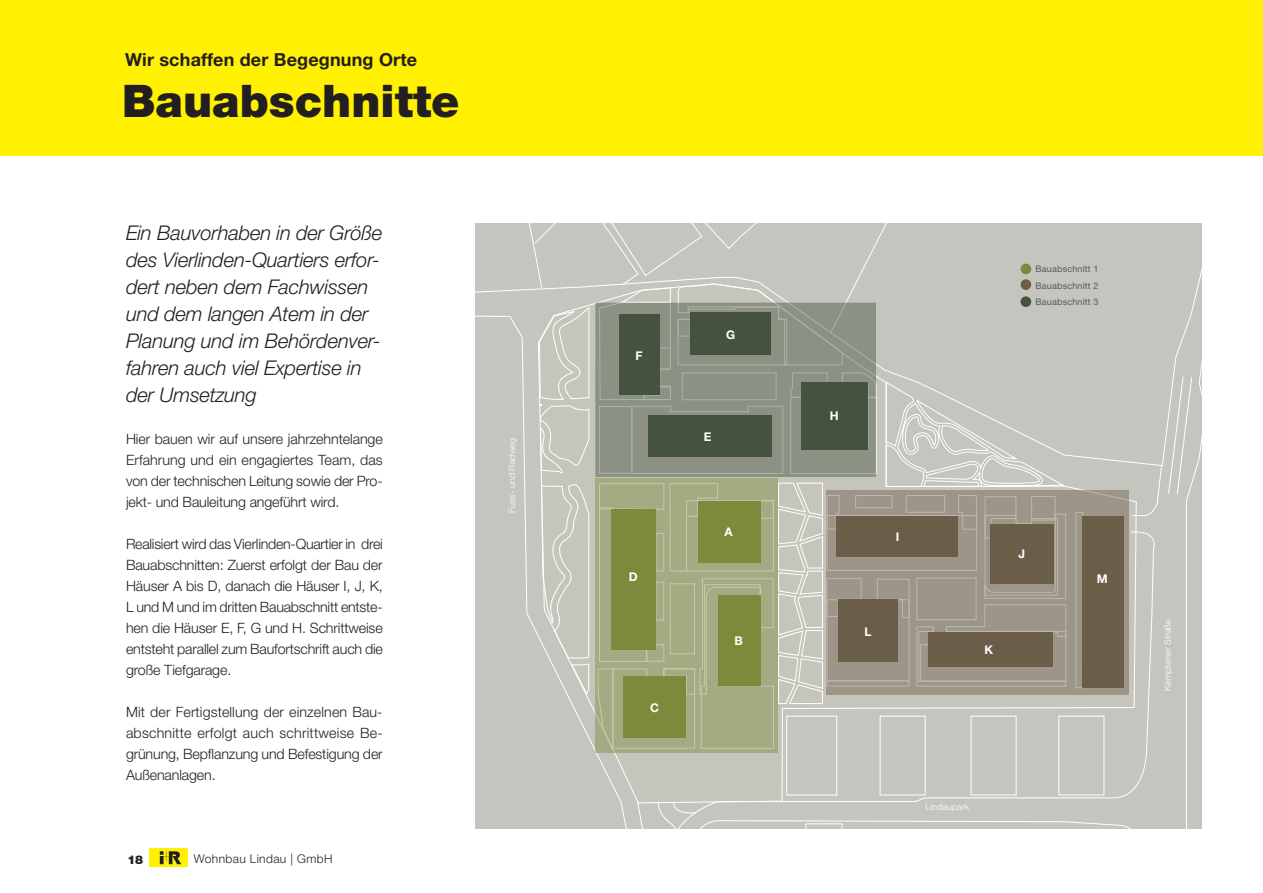
<style>
.page{position:relative;width:1263px;height:893px;background:#fff}
.page>*{position:absolute;margin:0;border:0;box-sizing:border-box;transform-origin:0 0}
.t1{font:900 45px "Helvetica Neue LT Std";color:#231f20}
.t2{font:italic 300 20.25px/27px "Helvetica Neue LT Std";letter-spacing:-.01em;color:#231f20}
.t3{font:700 18px "Helvetica Neue LT Std";letter-spacing:.01em;color:#231f20}
.t4{font:300 14.25px/21px "Helvetica Neue LT Std";letter-spacing:-.01em;color:#231f20;text-align:justify}
.t5{font:300 12px "Helvetica Neue LT Std";letter-spacing:.03em;color:#231f20}
.t6{font:700 12px "Helvetica Neue LT Std";color:#fff}
.t7{font:900 12px "Helvetica Neue LT Std";color:#231f20}
.t8{font:300 9px "Helvetica Neue LT Std";letter-spacing:.01em;color:#fff}
.t9{font:9px/16.5px "Helvetica Neue LT Std";letter-spacing:.02em;color:#57585a;text-align:justify}
</style>
<div class="page">
<div style="left:0;top:0;width:1263px;height:156px;background:#fff101"></div>
<div style="left:150px;top:848px;width:38px;height:19px;background:#fff101"></div>
<svg style="left:160px;top:851px;width:21px;height:13px"></svg>
<div style="left:475px;top:223px;width:726px;height:606px;background:#c4c5bf"></div>
<svg style="left:1186px;top:223px;width:16px;height:606px"></svg>
<svg style="left:1131px;top:465px;width:31px;height:51px"></svg>
<svg style="left:766px;top:531px;width:389px;height:270px"></svg>
<svg style="left:637px;top:801px;width:495px;height:28px"></svg>
<svg style="left:1168px;top:376px;width:24px;height:119px"></svg>
<svg style="left:525px;top:223px;width:541px;height:531px"></svg>
<div style="left:1020px;top:264px;width:11px;height:10px;background:#7c8a3c;border-radius:50%"></div>
<div style="left:1020px;top:279px;width:11px;height:11px;background:#6b5e48;border-radius:50%"></div>
<div style="left:1020px;top:296px;width:11px;height:11px;background:#44523e;border-radius:50%"></div>
<svg style="left:826px;top:490px;width:303px;height:204px;background:#9e988a"></svg>
<svg style="left:595px;top:478px;width:183px;height:275px;background:#a6ac84"></svg>
<svg style="left:595px;top:303px;width:281px;height:174px;background:#8c9385"></svg>
<div style="left:1082px;top:516px;width:41px;height:105px;background:#6b5e48"></div>
<div style="left:612px;top:509px;width:44px;height:140px;background:#7c8a3c"></div>
<div style="left:690px;top:313px;width:81px;height:42px;background:#44523e"></div>
<div style="left:801px;top:382px;width:67px;height:68px;background:#44523e"></div>
<div style="left:836px;top:516px;width:122px;height:40px;background:#6b5e48"></div>
<div style="left:990px;top:524px;width:63px;height:60px;background:#6b5e48"></div>
<div style="left:928px;top:632px;width:124px;height:34px;background:#6b5e48"></div>
<div style="left:838px;top:599px;width:60px;height:63px;background:#6b5e48"></div>
<div style="left:718px;top:595px;width:42px;height:91px;background:#7c8a3c"></div>
<div style="left:698px;top:501px;width:62px;height:62px;background:#7c8a3c"></div>
<div style="left:624px;top:676px;width:62px;height:62px;background:#7c8a3c"></div>
<div style="left:648px;top:415px;width:123px;height:42px;background:#44523e"></div>
<div style="left:619px;top:314px;width:41px;height:81px;background:#44523e"></div>
<div style="left:1082px;top:619px;width:41px;height:68px;background:#6b5e48"></div>
<p class="t3" style="left:125px;top:48px;width:294px">Wir schaffen der Begegnung Orte</p>
<h1 class="t1" style="left:122px;top:74px;width:339px">Bauabschnitte</h1>
<h2 class="t2" style="left:126px;top:219px;width:258px">Ein Bauvorhaben in der Größe des Vierlinden-Quartiers erfor&shy;dert neben dem Fachwissen und dem langen Atem in der<br>Planung und im Behördenver&shy;fahren auch viel Expertise in der Umsetzung</h2>
<p class="t4" style="left:126px;top:428px;width:258px">Hier bauen wir auf unsere jahrzehntelange Erfahrung und ein engagiertes Team, das von der technischen Leitung sowie der Pro&shy;jekt- und Bauleitung angeführt wird.</p>
<p class="t4" style="left:126px;top:533px;width:258px">Realisiert wird das Vierlinden-Quartier in drei Bauabschnitten: Zuerst erfolgt der Bau der Häuser A bis D, danach die Häuser I, J, K, L und M und im dritten Bauabschnitt entste&shy;hen die Häuser E, F, G und H. Schrittweise entsteht parallel zum Baufortschrift auch die große Tiefgarage.</p>
<p class="t4" style="left:126px;top:701px;width:258px">Mit der Fertigstellung der einzelnen Bau&shy;abschnitte erfolgt auch schrittweise Be&shy;grünung, Bepflanzung und Befestigung der Außenanlagen.</p>
<p class="t7" style="left:128px;top:852px;width:17px">18</p>
<p class="t5" style="left:194px;top:852px;width:140px">Wohnbau Lindau | GmbH</p>
<p class="t8" style="left:506px;top:513px;width:77px;rotate:-90deg">Fuss- und Radweg</p>
<p class="t6" style="left:636px;top:348px;width:9px">F</p>
<p class="t6" style="left:629px;top:569px;width:10px">D</p>
<p class="t6" style="left:650px;top:700px;width:10px">C</p>
<p class="t6" style="left:726px;top:327px;width:11px">G</p>
<p class="t6" style="left:704px;top:430px;width:9px">E</p>
<p class="t6" style="left:724px;top:524px;width:10px">A</p>
<p class="t6" style="left:734px;top:633px;width:10px">B</p>
<p class="t6" style="left:830px;top:408px;width:10px">H</p>
<p class="t6" style="left:896px;top:529px;width:5px">I</p>
<p class="t6" style="left:864px;top:624px;width:9px">L</p>
<p class="t9" style="left:1035px;top:260px;width:65px">Bauabschnitt 1<br>Bauabschnitt 2<br>Bauabschnitt 3</p>
<p class="t6" style="left:1018px;top:547px;width:8px">J</p>
<p class="t6" style="left:984px;top:642px;width:10px">K</p>
<p class="t6" style="left:1097px;top:571px;width:12px">M</p>
<p class="t8" style="left:925px;top:801px;width:45px">Lindaupark</p>
<p class="t8" style="left:1162px;top:691px;width:74px;rotate:-90deg">Kemptener Straße</p>
</div>
